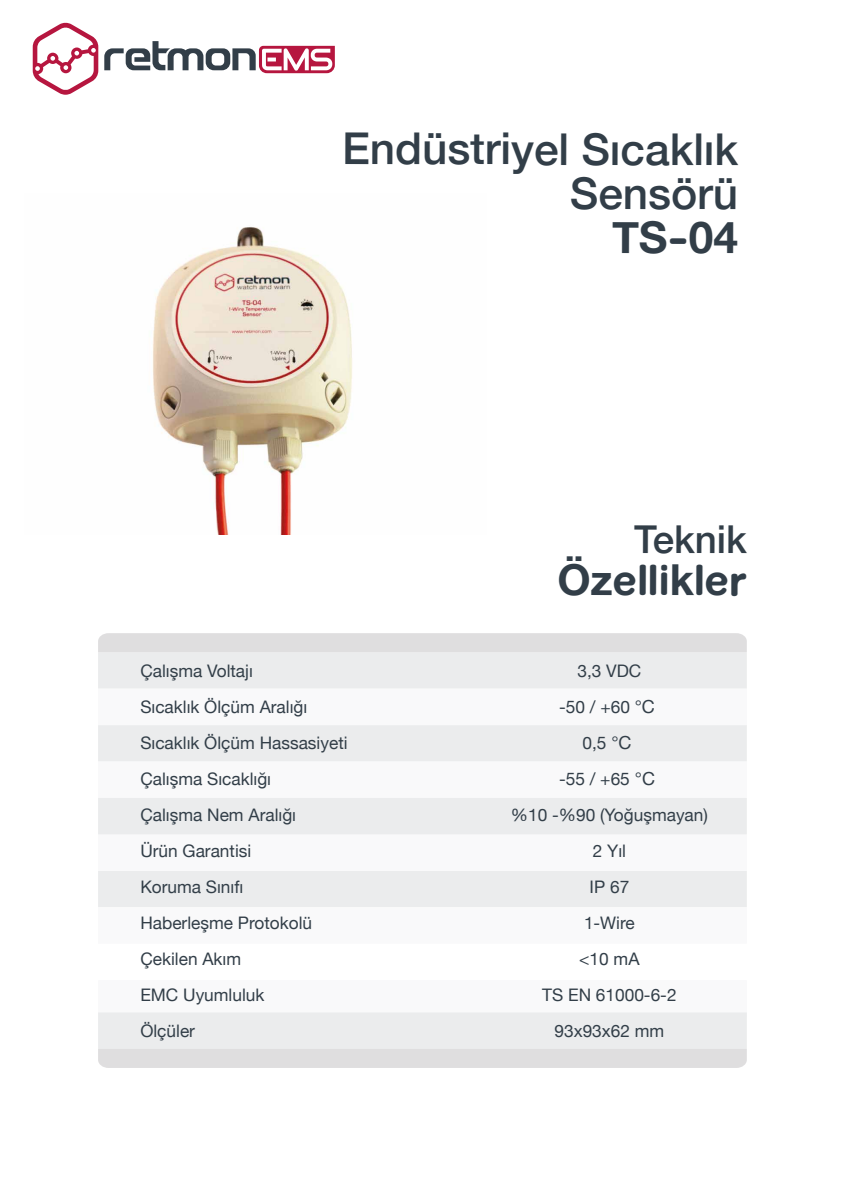
<style>
.page{position:relative;width:842px;height:1191px;background:#fff}
.page>*{position:absolute;margin:0;border:0;box-sizing:border-box;transform-origin:0 0}
.t1{font:500 43.8px/44.2px "Helvetica Neue";letter-spacing:-.005em;color:#323e48;text-align:right}
.t2{font:700 43.8px "Helvetica Neue";color:#323e48}
.t3{font:700 42.8px "Helvetica Neue";letter-spacing:-.005em;color:#323e48}
.t4{font:500 38.4px "Helvetica Neue";letter-spacing:-.005em;color:#323e48}
.t5{font:17.2px/36px "Helvetica Neue";color:#323e48}
.s1{font-size:18px}
</style>
<div class="page">
<svg style="left:98px;top:633px;width:649px;height:274px"></svg>
<svg style="left:98px;top:1012px;width:649px;height:56px;background:#e7e7e8"></svg>
<svg style="left:33px;top:22px;width:65px;height:73px"></svg>
<svg style="left:104px;top:41px;width:231px;height:32px"></svg>
<img style="left:153px;top:227px;width:199px;height:307px">
<h1 class="t1" style="left:342px;top:123px;width:398px">Endüstriyel Sıcaklık<br>Sensörü</h1>
<h1 class="t2" style="left:612px;top:210px;width:128px">TS-04</h1>
<h3 class="t4" style="left:634px;top:508px;width:114px">Teknik</h3>
<h2 class="t3" style="left:557px;top:553px;width:191px">Özellikler</h2>
<p class="t5" style="left:140px;top:654px;width:209px">Çalışma Voltajı<br>Sıcaklık Ölçüm Aralığı<br>Sıcaklık Ölçüm Hassasiyeti<br>Çalışma Sıcaklığı<br>Çalışma Nem Aralığı<br>Ürün Garantisi<br>Koruma Sınıfı<br>Haberleşme Protokolü<br>Çekilen Akım<br>EMC Uyumluluk<br>Ölçüler</p>
<p class="t5" style="left:511px;top:654px;width:199px;text-align:center">3,3 VDC<br>-50 / +60 <span class="s1">°C<br></span>0,5 <span class="s1">°C<br></span>-55 / +65 <span class="s1">°C<br></span>%10 -%90 (Yoğuşmayan)<br>2 Yıl<br>IP 67<br>1-Wire<br>&lt;10 mA<br>TS EN 61000-6-2<br>93x93x62 mm</p>
</div>
